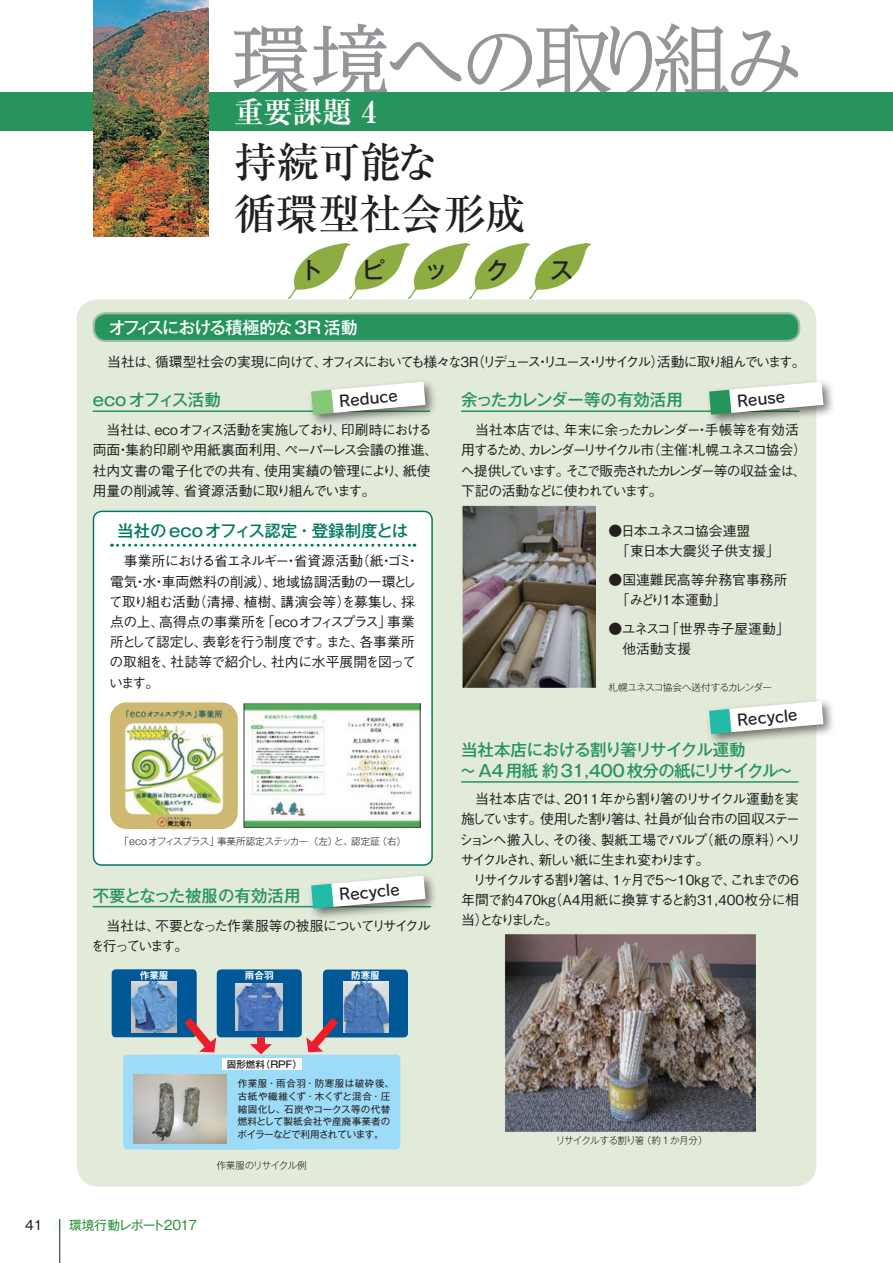
<style>
.page{position:relative;width:893px;height:1263px;background:#fff}
.page>*{position:absolute;margin:0;border:0;box-sizing:border-box;transform-origin:0 0}
.t1{font:79.65px "UD Reimin Pr 6";letter-spacing:-.085em;color:#939598}
.t2{font:500 42.45px/52.1px "Ryumin Pr 6";letter-spacing:-.03em;color:#231f20}
.t3{font:700 29.7px "Ryumin Pr 6";color:#fff}
.t4{font:500 23.4px "Gothic MB101 Pro";color:#231f20}
.t5{font:500 16.95px "Gothic MB101 Pro";letter-spacing:-.06em;color:#fff}
.t6{font:500 16.5px/21.3px "Gothic MB101 Pro";letter-spacing:-.04em;color:#27945d}
.t7{font:500 16.5px "Gothic MB101 Pro";color:#007a61}
.t8{font:500 16.5px "Gothic MB101 Pro";letter-spacing:-.01em;color:#27945d}
.t9{font:500 16.5px "Gothic MB101 Pro";color:#27945d}
.t10{font:500 16.5px "Gothic MB101 Pro";letter-spacing:-.015em;color:#27945d}
.t11{font:15.45px "Rodin Pro DB";color:#231f20}
.t12{font:500 13.8px/20.2px "Gothic BBB Pr 6";letter-spacing:-.09em;color:#231f20}
.t13{font:500 13.8px/20.2px "Gothic BBB Pr 6";letter-spacing:-.03em;color:#231f20}
.t14{font:500 13.8px/20.2px "Gothic BBB Pr 6";letter-spacing:-.025em;color:#231f20}
.t15{font:500 13.8px/20.2px "Gothic BBB Pr 6";letter-spacing:-.125em;color:#231f20}
.t16{font:500 13.8px/20.2px "Gothic BBB Pr 6";color:#231f20}
.t17{font:500 13.8px "Gothic BBB Pr 6";letter-spacing:-.13em;color:#231f20}
.t18{font:500 13.8px/20.2px "Gothic BBB Pr 6";letter-spacing:-.11em;color:#231f20}
.t19{font:12.75px "Gothic MB101 Pr 6";letter-spacing:-.06em;color:#269039}
.t20{font:12.75px "Gothic MB101 Pr 6";color:#231f20}
.t21{font:9.6px/12.8px "Gothic MB101 Pro";letter-spacing:.015em;color:#231f20}
.t22{font:300 9.6px "Gothic MB101 Pro";letter-spacing:-.055em;color:#231f20}
.t23{font:300 9.6px "Gothic MB101 Pro";letter-spacing:-.075em;color:#231f20}
.t24{font:300 9.6px "Gothic MB101 Pro";letter-spacing:-.035em;color:#231f20}
.t25{font:700 9.6px "Gothic MB101 Pro De";color:#fff}
.t26{font:500 9.6px "Gothic MB101 Pr 6";color:#231f20}
</style>
<div class="page">
<div style="left:77px;top:299px;width:739px;height:887px;background:#e2eada;border-radius:21px"></div>
<div style="left:55px;top:1220px;width:11px;height:10px;background:#f4fbfe"></div>
<hr style="left:59px;top:1219px;width:1px;height:44px;background:#231f20">
<hr style="left:93px;top:410px;width:337px;height:2px;background:#27945d">
<div style="left:93px;top:511px;width:339px;height:354px;background:#fff;border-radius:9px"></div>
<div style="left:93px;top:511px;width:340px;height:355px;border:1px solid #007a61;border-radius:9px"></div>
<svg style="left:111px;top:544px;width:304px;height:3px"></svg>
<img style="left:110px;top:702px;width:128px;height:127px">
<img style="left:244px;top:703px;width:176px;height:125px">
<hr style="left:93px;top:906px;width:338px;height:1px;background:#27945d">
<hr style="left:461px;top:410px;width:338px;height:2px;background:#27945d">
<img style="left:462px;top:505px;width:134px;height:183px">
<hr style="left:461px;top:781px;width:337px;height:2px;background:#27945d">
<img style="left:504px;top:934px;width:252px;height:198px">
<img style="left:289px;top:244px;width:301px;height:55px">
<div style="left:0;top:92px;width:893px;height:39px;background:#27945d"></div>
<div style="left:307px;top:378px;width:131px;height:49px;background:#231f20;opacity:.6"></div>
<svg style="left:311px;top:382px;width:114px;height:33px;background:#d7e3d4"></svg>
<div style="left:705px;top:378px;width:131px;height:49px;background:#231f20;opacity:.6"></div>
<svg style="left:709px;top:382px;width:114px;height:33px"></svg>
<div style="left:307px;top:872px;width:131px;height:49px;background:#231f20;opacity:.6"></div>
<svg style="left:311px;top:876px;width:114px;height:33px;background:#c9e0d9"></svg>
<div style="left:705px;top:697px;width:131px;height:49px;background:#231f20;opacity:.6"></div>
<svg style="left:709px;top:701px;width:114px;height:33px"></svg>
<div style="left:94px;top:313px;width:705px;height:28px;background:#27945d;border-radius:12px"></div>
<div style="left:93px;top:312px;width:707px;height:30px;border:2px solid #9cbfa2;border-radius:12px"></div>
<img style="left:94px;top:0;width:114px;height:236px">
<div style="left:112px;top:969px;width:85px;height:68px;background:#005996;border-radius:4px"></div>
<img style="left:132px;top:981px;width:45px;height:51px">
<div style="left:323px;top:969px;width:85px;height:68px;background:#005996;border-radius:4px"></div>
<img style="left:343px;top:982px;width:45px;height:50px">
<div style="left:217px;top:969px;width:85px;height:68px;background:#005996;border-radius:4px"></div>
<img style="left:236px;top:983px;width:47px;height:47px">
<div style="left:257px;top:1037px;width:8px;height:10px;background:#ee1d23"></div>
<svg style="left:250px;top:1044px;width:22px;height:10px"></svg>
<div style="left:123px;top:1055px;width:277px;height:94px;background:#9cdcf8;border-radius:4px"></div>
<img style="left:134px;top:1075px;width:93px;height:68px">
<div style="left:222px;top:1058px;width:80px;height:11px;background:#fff"></div>
<svg style="left:176px;top:1009px;width:45px;height:46px"></svg>
<svg style="left:301px;top:1009px;width:45px;height:46px"></svg>
<h1 class="t1" style="left:230px;top:-4px;width:575px">環境への取り組み</h1>
<h3 class="t3" style="left:234px;top:88px;width:144px">重要課題 4</h3>
<h2 class="t2" style="left:234px;top:134px;width:294px">持続可能な<br>循環型社会形成</h2>
<h3 class="t4" style="left:300px;top:251px;width:25px">ト</h3>
<h3 class="t4" style="left:361px;top:251px;width:25px">ピ</h3>
<h3 class="t4" style="left:424px;top:251px;width:25px">ッ</h3>
<h3 class="t4" style="left:486px;top:251px;width:25px">ク</h3>
<h3 class="t4" style="left:550px;top:251px;width:25px">ス</h3>
<p class="t5" style="left:109px;top:313px;width:250px">オフィスにおける積極的な3R 活動</p>
<p class="t17" style="left:94px;top:351px;width:714px">　当社は、循環型社会の実現に向けて、オフィスにおいても様々な3R（リデュース・リユース・リサイクル）活動に取り組んでいます。</p>
<p class="t11" style="left:338px;top:391px;width:60px;rotate:-5deg">Reduce</p>
<p class="t11" style="left:736px;top:391px;width:49px;rotate:-5deg">Reuse</p>
<p class="t8" style="left:461px;top:386px;width:223px">余ったカレンダー等の有効活用</p>
<p class="t15" style="left:461px;top:419px;width:348px">　当社本店では、年末に余ったカレンダー・手帳等を有効活用するため、カレンダーリサイクル市（主催：札幌ユネスコ協会）へ提供しています。そこで販売されたカレンダー等の収益金は、下記の活動などに使われています。</p>
<p class="t16" style="left:608px;top:520px;width:173px">●日本ユネスコ協会連盟<br>　「東日本大震災子供支援」</p>
<p class="t16" style="left:608px;top:569px;width:181px">●国連難民高等弁務官事務所　「みどり1本運動」</p>
<p class="t16" style="left:608px;top:618px;width:183px">●ユネスコ「世界寺子屋運動」　他活動支援</p>
<p class="t22" style="left:608px;top:679px;width:165px">札幌ユネスコ協会へ送付するカレンダー</p>
<p class="t10" style="left:93px;top:386px;width:130px">ecoオフィス活動</p>
<p class="t14" style="left:93px;top:419px;width:347px">　当社は、eco オフィス活動を実施しており、印刷時における両面・集約印刷や用紙裏面利用、ペーパーレス会議の推進、社内文書の電子化での共有、使用実績の管理により、紙使用量の削減等、省資源活動に取り組んでいます。</p>
<p class="t7" style="left:117px;top:517px;width:292px">当社のecoオフィス認定・登録制度とは</p>
<p class="t13" style="left:109px;top:550px;width:312px">　事業所における省エネルギー・省資源活動（紙・ゴミ・電気・水・車両燃料の削減）、地域協調活動の一環として取り組む活動（清掃、植樹、講演会等）を募集し、採点の上、高得点の事業所を「ecoオフィスプラス」事業所として認定し、表彰を行う制度です。また、各事業所の取組を、社誌等で紹介し、社内に水平展開を図っています。</p>
<p class="t22" style="left:120px;top:834px;width:288px">「ecoオフィスプラス」事業所認定ステッカー（左）と、認定証（右）</p>
<p class="t11" style="left:338px;top:884px;width:62px;rotate:-5deg">Recycle</p>
<p class="t9" style="left:93px;top:882px;width:209px">不要となった被服の有効活用</p>
<p class="t18" style="left:91px;top:914px;width:342px">　当社は、不要となった作業服等の被服についてリサイクルを行っています。</p>
<p class="t25" style="left:140px;top:967px;width:30px">作業服</p>
<p class="t25" style="left:245px;top:967px;width:30px">雨合羽</p>
<p class="t25" style="left:351px;top:967px;width:30px">防寒服</p>
<p class="t11" style="left:736px;top:710px;width:62px;rotate:-5deg">Recycle</p>
<p class="t6" style="left:460px;top:737px;width:331px">当社本店における割り箸リサイクル運動<br>～ A4用紙 約31,400枚分の紙にリサイクル〜</p>
<p class="t12" style="left:459px;top:788px;width:343px">　当社本店では、2011年から割り箸のリサイクル運動を実施しています。使用した割り箸は、社員が仙台市の回収ステーションへ搬入し、その後、製紙工場でパルプ（紙の原料）へリサイクルされ、新しい紙に生まれ変わります。<br>　リサイクルする割り箸は、1ヶ月で5～10kg で、これまでの6年間で約470kg（A4用紙に換算すると約31,400枚分に相当）となりました。</p>
<p class="t20" style="left:25px;top:1215px;width:19px">41</p>
<p class="t19" style="left:69px;top:1214px;width:130px">環境行動レポート2017</p>
<p class="t26" style="left:227px;top:1056px;width:77px">固形燃料（RPF）</p>
<p class="t21" style="left:238px;top:1076px;width:158px">作業服・雨合羽・防寒服は破砕後、古紙や繊維くず・木くずと混合・圧縮固化し、石炭やコークス等の代替燃料として製紙会社や産廃事業者のボイラーなどで利用されています。</p>
<p class="t24" style="left:216px;top:1158px;width:92px">作業服のリサイクル例</p>
<p class="t23" style="left:556px;top:1132px;width:153px">リサイクルする割り箸（約 1 か月分）</p>
</div>
